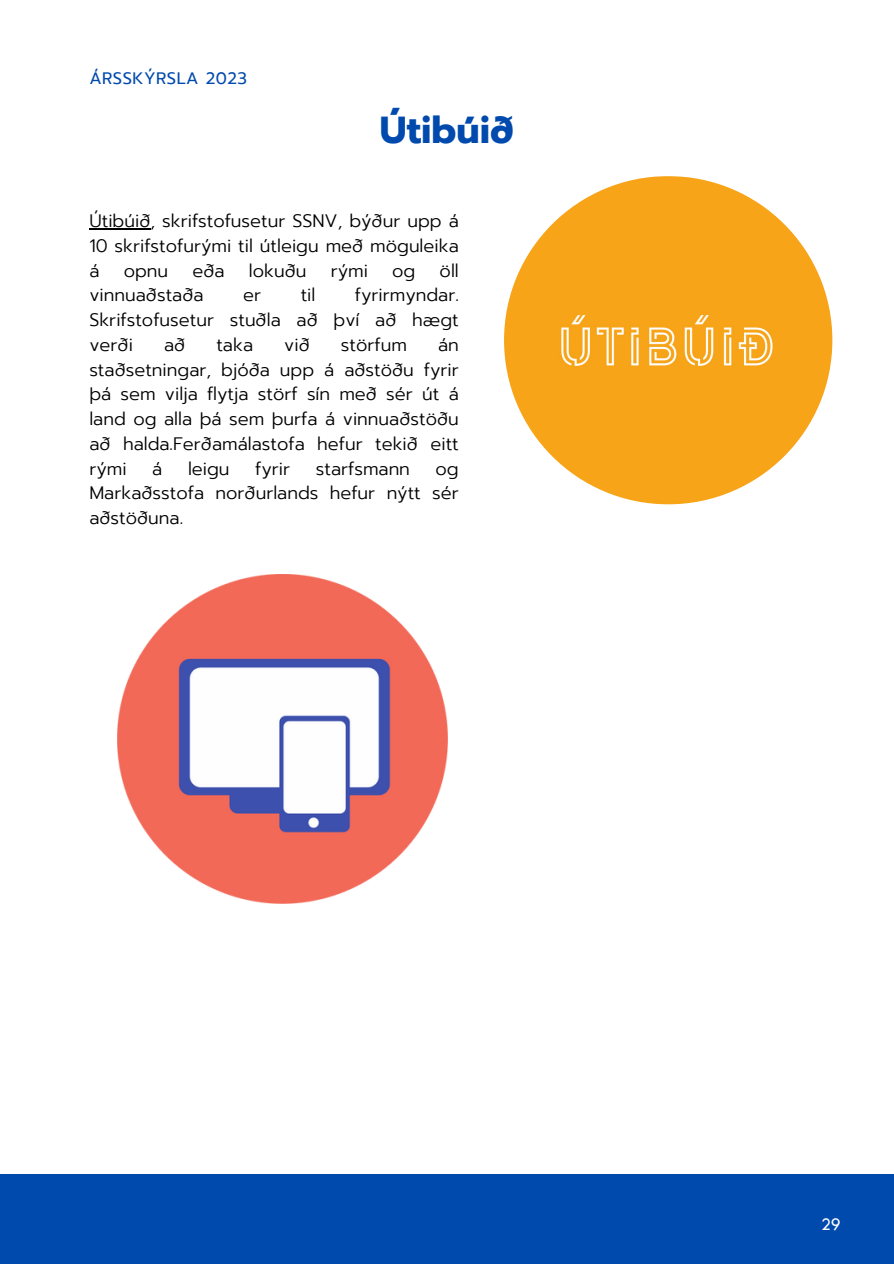
<style>
.page{position:relative;width:894px;height:1264px;background:#fff}
.page>*{position:absolute;margin:0;border:0;box-sizing:border-box;transform-origin:0 0}
.t1{font:700 37.5px "Prompt";color:#004aad}
.t2{font:300 18px/24.8px "Prompt";color:#000;text-align:justify}
.t3{font:18px "Tw Cen";color:#fefefe}
.t4{font:16.5px "Prompt";letter-spacing:.03em;color:#004aad}
</style>
<div class="page">
<div style="left:0;top:1174px;width:893px;height:89px;background:#004aad"></div>
<div style="left:504px;top:176px;width:328px;height:328px;background:#f7a418;border-radius:50%"></div>
<img style="left:117px;top:574px;width:330px;height:329px">
<hr style="left:89px;top:228px;width:61px;height:1px;background:#000">
<p class="t4" style="left:89px;top:66px;width:159px">ÁRSSKÝRSLA 2023</p>
<h1 class="t1" style="left:380px;top:102px;width:135px">Útibúið</h1>
<p class="t2" style="left:89px;top:208px;width:371px">Útibúið, skrifstofusetur SSNV, býður upp á 10 skrifstofurými til útleigu með möguleika á</p>
<p class="t2" style="left:124px;top:258px;width:46px">opnu</p>
<p class="t2" style="left:192px;top:258px;width:34px">eða</p>
<p class="t2" style="left:249px;top:258px;width:59px">lokuðu</p>
<p class="t2" style="left:330px;top:258px;width:39px">rými</p>
<p class="t2" style="left:392px;top:258px;width:25px">og</p>
<p class="t2" style="left:439px;top:258px;width:21px">öll</p>
<p class="t2" style="left:89px;top:283px;width:116px">vinnuaðstaða</p>
<p class="t2" style="left:243px;top:283px;width:20px">er</p>
<p class="t2" style="left:300px;top:283px;width:16px">til</p>
<p class="t2" style="left:89px;top:283px;width:371px;text-indent:265px">fyrirmyndar.<br>Skrifstofusetur stuðla að því að hægt verði</p>
<p class="t2" style="left:164px;top:332px;width:23px">að</p>
<p class="t2" style="left:216px;top:332px;width:38px">taka</p>
<p class="t2" style="left:284px;top:332px;width:27px">við</p>
<p class="t2" style="left:341px;top:332px;width:67px">störfum</p>
<p class="t2" style="left:89px;top:332px;width:371px;text-indent:348px">án staðsetningar, bjóða upp á aðstöðu fyrir þá sem vilja flytja störf sín með sér út á land og alla þá sem þurfa á vinnuaðstöðu að halda.Ferðamálastofa hefur tekið eitt rými</p>
<p class="t2" style="left:152px;top:456px;width:12px">á</p>
<p class="t2" style="left:188px;top:456px;width:43px">leigu</p>
<p class="t2" style="left:255px;top:456px;width:36px">fyrir</p>
<p class="t2" style="left:316px;top:456px;width:96px">starfsmann</p>
<p class="t2" style="left:89px;top:456px;width:371px;text-indent:346px">og Markaðsstofa norðurlands hefur nýtt sér aðstöðuna.</p>
<p class="t3" style="left:820px;top:1214px;width:21px">29</p>
</div>
